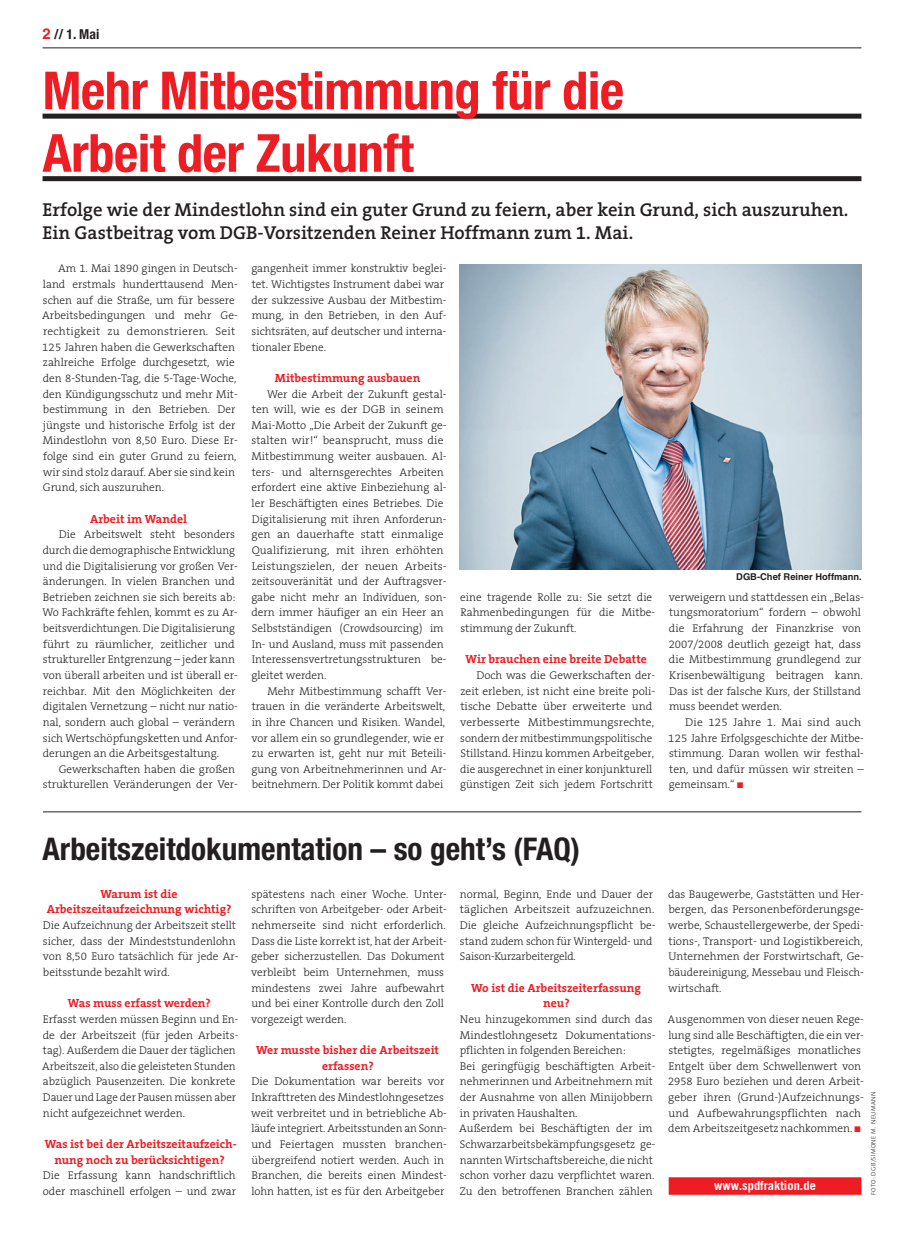
<style>
.page{position:relative;width:904px;height:1241px;background:#fff}
.page>*{position:absolute;margin:0;border:0;box-sizing:border-box;transform-origin:0 0}
.t1{font:700 condensed 52.5px/62.5px "Helvetica Neue LT";letter-spacing:-.01em;color:#ee1d23}
.t2{font:700 condensed 31.25px "Helvetica Neue LT";color:#231f20}
.t3{font:600 18.75px/22.5px "The Serif B6";color:#231f20}
.t4{font:700 condensed 13.75px "Helvetica Neue LT";color:#231f20}
.t5{font:700 12.5px "Trade Gothic";color:#fff}
.t6{font:700 11.88px/15.6px "The Serif B7";color:#ee1d23;text-align:center}
.t7{font:300 11.25px/15.6px "The Serif B3";color:#231f20}
.t8{font:700 9.38px "Helvetica LT";color:#231f20}
.t9{font:300 6.25px "The Sans B3";letter-spacing:.05em;color:#231f20}
.s1{font-family:"Helvetica LT";font-stretch:normal;font-size:15px;color:#ee1d23}
.s2{color:#ee1d23}
</style>
<div class="page">
<hr style="left:43px;top:48px;width:818px;height:1px;background:#231f20">
<hr style="left:43px;top:811px;width:818px;height:1px;background:#231f20">
<div style="left:43px;top:114px;width:818px;height:5px;background:#231f20"></div>
<div style="left:43px;top:176px;width:818px;height:5px;background:#231f20"></div>
<img style="left:460px;top:264px;width:401px;height:305px">
<div style="left:668px;top:1176px;width:193px;height:18px;background:#ee1d23"></div>
<p class="t4" style="left:43px;top:29px;width:58px"><span class="s1">2</span> // 1. Mai</p>
<h1 class="t1" style="left:43px;top:64px;width:583px">Mehr Mitbestimmung für die<br>Arbeit der Zukunft</h1>
<h3 class="t3" style="left:43px;top:200px;width:807px">Erfolge wie der Mindestlohn sind ein guter Grund zu feiern, aber kein Grund, sich auszuruhen.<br>Ein Gastbeitrag vom DGB-Vorsitzenden Reiner Hoffmann zum 1. Mai.</h3>
<p class="t7" style="left:42px;top:261px;width:197px;text-indent:16px">Am 1. Mai 1890 gingen in Deutsch&shy;land erstmals hunderttausend Men&shy;schen auf die Straße, um für bessere Arbeitsbedingungen und mehr Ge&shy;rechtigkeit zu demonstrieren. Seit 125 Jahren haben die Gewerkschaften zahlreiche Erfolge durchgesetzt, wie den 8-Stunden-Tag, die 5-Tage-Woche, den Kündigungsschutz und mehr Mit&shy;bestimmung in den Betrieben. Der jüngste und historische Erfolg ist der Mindestlohn von 8,50 Euro. Diese Er&shy;folge sind ein guter Grund zu feiern, wir sind stolz darauf. Aber sie sind kein Grund, sich auszuruhen.</p>
<p class="t6" style="left:90px;top:511px;width:98px">Arbeit im Wandel</p>
<p class="t7" style="left:43px;top:527px;width:197px;text-indent:16px">Die Arbeitswelt steht besonders durch die demographische Entwicklung und die Digitalisierung vor großen Ver&shy;änderungen. In vielen Branchen und Betrieben zeichnen sie sich bereits ab:<br>Wo Fachkräfte fehlen, kommt es zu Ar&shy;beitsverdichtungen. Die Digitalisierung führt zu räumlicher, zeitlicher und struktureller Entgrenzung – jeder kann von überall arbeiten und ist überall er&shy;reichbar. Mit den Möglichkeiten der digitalen Vernetzung – nicht nur natio&shy;nal, sondern auch global – verändern sich Wertschöpfungsketten und Anfor&shy;derungen an die Arbeitsgestaltung.</p>
<p class="t7" style="left:43px;top:761px;width:196px;text-align:right">Gewerkschaften haben die großen strukturellen Veränderungen der Ver-</p>
<p class="t7" style="left:251px;top:261px;width:197px">gangenheit immer konstruktiv beglei&shy;tet. Wichtigstes Instrument dabei war der sukzessive Ausbau der Mitbestim&shy;mung, in den Betrieben, in den Auf&shy;sichtsräten, auf deutscher und interna&shy;tionaler Ebene.</p>
<p class="t6" style="left:275px;top:371px;width:147px">Mitbestimmung ausbauen</p>
<p class="t7" style="left:251px;top:386px;width:197px;text-indent:16px">Wer die Arbeit der Zukunft gestal&shy;ten will, wie es der DGB in seinem Mai-Motto „Die Arbeit der Zukunft ge&shy;stalten wir!“ beansprucht, muss die Mitbestimmung weiter ausbauen. Al&shy;ters- und alternsgerechtes Arbeiten erfordert eine aktive Einbeziehung al&shy;ler Beschäftigten eines Betriebes. Die Digitalisierung mit ihren Anforderun&shy;gen an dauerhafte statt einmalige Qualifizierung, mit ihren erhöhten Leistungszielen, der neuen Arbeits&shy;zeitsouveränität und der Auftragsver&shy;gabe nicht mehr an Individuen, son&shy;dern immer häufiger an ein Heer an Selbstständigen (Crowdsourcing) im In- und Ausland, muss mit passenden Interessensvertretungsstrukturen be&shy;gleitet werden.</p>
<p class="t7" style="left:251px;top:683px;width:197px;text-indent:16px">Mehr Mitbestimmung schafft Ver&shy;trauen in die veränderte Arbeitswelt, in ihre Chancen und Risiken. Wandel, vor allem ein so grundlegender, wie er zu erwarten ist, geht nur mit Beteili&shy;gung von Arbeitnehmerinnen und Ar&shy;beitnehmern. Der Politik kommt dabei</p>
<p class="t7" style="left:460px;top:590px;width:196px">eine tragende Rolle zu: Sie setzt die<br>Rahmenbedingungen für die Mitbe&shy;stimmung der Zukunft.</p>
<p class="t6" style="left:465px;top:652px;width:183px">Wir brauchen eine breite Debatte</p>
<p class="t7" style="left:460px;top:668px;width:197px;text-indent:16px">Doch was die Gewerkschaften der&shy;zeit erleben, ist nicht eine breite poli&shy;tische Debatte über erweiterte und verbesserte Mitbestimmungsrechte, sondern der mitbestimmungspolitische Stillstand. Hinzu kommen Arbeitgeber, die ausgerechnet in einer konjunkturell günstigen Zeit sich jedem Fortschritt</p>
<p class="t8" style="left:736px;top:573px;width:127px">DGB-Chef Reiner Hoffmann.</p>
<p class="t7" style="left:668px;top:590px;width:197px">verweigern und stattdessen ein „Belas&shy;tungsmoratorium“ fordern – obwohl die Erfahrung der Finanzkrise von 2007/2008 deutlich gezeigt hat, dass die Mitbestimmung grundlegend zur Krisenbewältigung beitragen kann.<br>Das ist der falsche Kurs, der Stillstand muss beendet werden.</p>
<p class="t7" style="left:668px;top:715px;width:197px;text-indent:17px">Die 125 Jahre 1. Mai sind auch<br>125 Jahre Erfolgsgeschichte der Mitbe&shy;stimmung. Daran wollen wir festhal&shy;ten, und dafür müssen wir streiten – gemeinsam.“ <span class="s2">■</span></p>
<h2 class="t2" style="left:43px;top:837px;width:539px">Arbeitszeitdokumentation – so geht’s (FAQ)</h2>
<p class="t6" style="left:47px;top:886px;width:186px">Warum ist die<br>Arbeitszeitaufzeichnung wichtig?</p>
<p class="t7" style="left:43px;top:918px;width:197px">Die Aufzeichnung der Arbeitszeit stellt sicher, dass der Mindeststundenlohn von 8,50 Euro tatsächlich für jede Ar&shy;beitsstunde bezahlt wird.</p>
<p class="t6" style="left:68px;top:996px;width:144px">Was muss erfasst werden?</p>
<p class="t7" style="left:42px;top:1011px;width:198px">Erfasst werden müssen Beginn und En&shy;de der Arbeitszeit (für jeden Arbeits&shy;tag). Außerdem die Dauer der täglichen Arbeitszeit, also die geleisteten Stunden abzüglich Pausenzeiten. Die konkrete Dauer und Lage der Pausen müssen aber nicht aufgezeichnet werden.</p>
<p class="t6" style="left:45px;top:1136px;width:193px">Was ist bei der Arbeitszeitaufzeich&shy;nung noch zu berücksichtigen?</p>
<p class="t7" style="left:43px;top:1168px;width:195px">Die Erfassung kann handschriftlich oder maschinell erfolgen – und zwar</p>
<p class="t7" style="left:251px;top:886px;width:197px">spätestens nach einer Woche. Unter&shy;schriften von Arbeitgeber- oder Arbeit&shy;nehmerseite sind nicht erforderlich.<br>Dass die Liste korrekt ist, hat der Arbeit&shy;geber sicherzustellen. Das Dokument verbleibt beim Unternehmen, muss mindestens zwei Jahre aufbewahrt und bei einer Kontrolle durch den Zoll vorgezeigt werden.</p>
<p class="t6" style="left:256px;top:1043px;width:184px">Wer musste bisher die Arbeitszeit erfassen?</p>
<p class="t7" style="left:251px;top:1074px;width:197px">Die Dokumentation war bereits vor Inkrafttreten des Mindestlohngesetzes weit verbreitet und in betriebliche Ab&shy;läufe integriert. Arbeitsstunden an Sonn&shy;und Feiertagen mussten branchen&shy;übergreifend notiert werden. Auch in Branchen, die bereits einen Mindest&shy;lohn hatten, ist es für den Arbeitgeber</p>
<p class="t7" style="left:460px;top:886px;width:197px">normal, Beginn, Ende und Dauer der täglichen Arbeitszeit aufzuzeichnen.<br>Die gleiche Aufzeichnungspflicht be&shy;stand zudem schon für Wintergeld- und Saison- Kurzarbeitergeld.</p>
<p class="t6" style="left:471px;top:980px;width:171px">Wo ist die Arbeitszeiterfassung neu?</p>
<p class="t7" style="left:459px;top:1011px;width:198px">Neu hinzugekommen sind durch das Mindestlohngesetz Dokumentations&shy;pflichten in folgenden Bereichen:<br>Bei geringfügig beschäftigten Arbeit&shy;nehmerinnen und Arbeitnehmern mit der Ausnahme von allen Minijobbern in privaten Haushalten.<br>Außerdem bei Beschäftigten der im Schwarzarbeitsbekämpfungsgesetz ge&shy;nannten Wirtschaftsbereiche, die nicht schon vorher dazu verpflichtet waren.<br>Zu den betroffenen Branchen zählen</p>
<p class="t7" style="left:668px;top:886px;width:197px;text-align:justify">das Baugewerbe, Gaststätten und Her&shy;bergen, das Personenbeförderungsge&shy;werbe, Schaustellergewerbe, der Spedi&shy;tions-, Transport- und Logistikbereich, Unternehmen der Forstwirtschaft, Ge&shy;bäudereinigung, Messebau und Fleisch&shy;wirtschaft.</p>
<p class="t7" style="left:667px;top:1011px;width:198px">Ausgenommen von dieser neuen Rege&shy;lung sind alle Beschäftigten, die ein ver&shy;stetigtes, regelmäßiges monatliches Entgelt über dem Schwellenwert von 2958 Euro beziehen und deren Arbeit&shy;geber ihren (Grund-)Aufzeichnungs&shy;und Aufbewahrungspflichten nach dem Arbeitszeitgesetz nachkommen. <span class="s2">■</span></p>
<p class="t9" style="left:870px;top:1194px;width:104px;rotate:-90deg">FOTO: DGB/SIMONE M. NEUMANN</p>
<p class="t5" style="left:714px;top:1180px;width:103px">www.spdfraktion.de</p>
</div>
